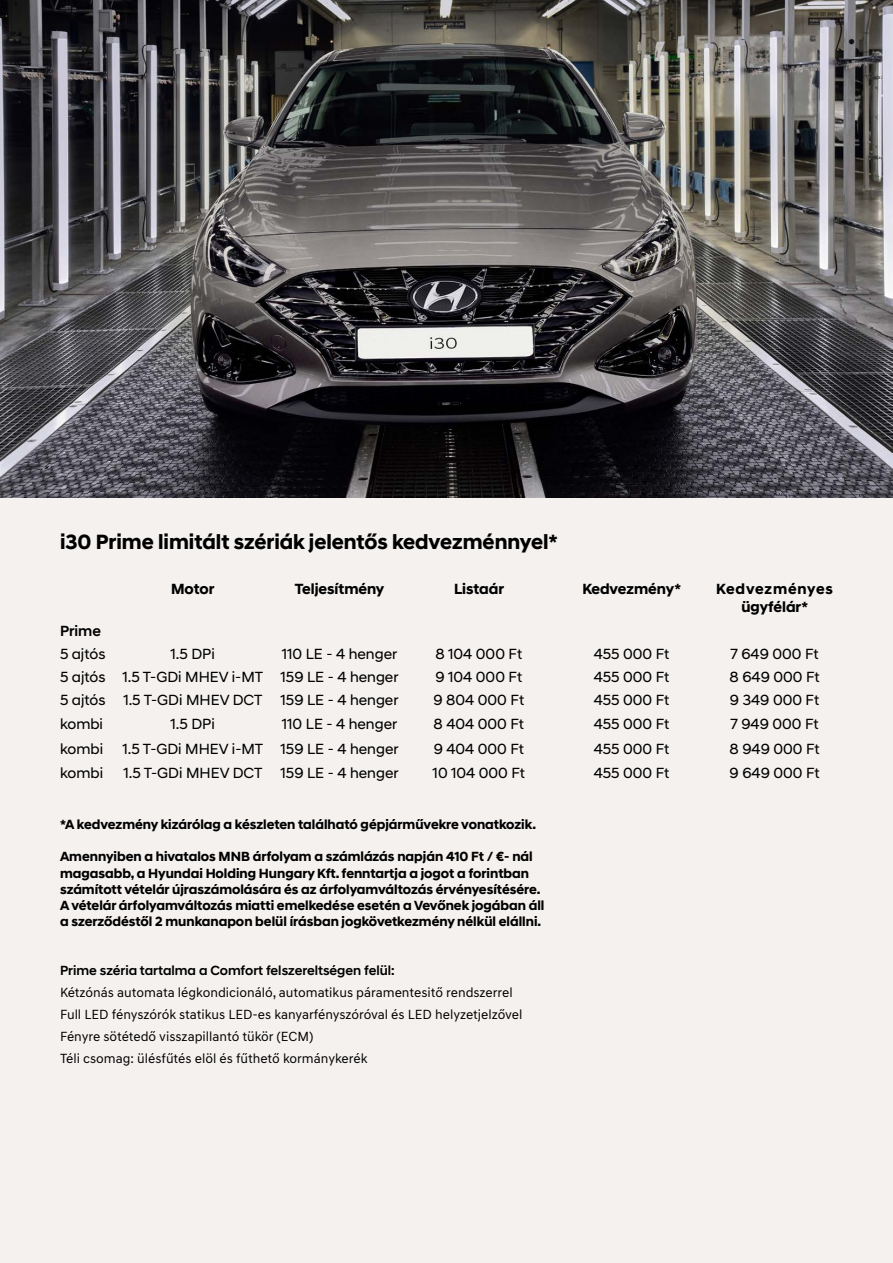
<style>
.page{position:relative;width:893px;height:1263px;background:#f4f1ef}
.page>*{position:absolute;margin:0;border:0;box-sizing:border-box;transform-origin:0 0}
.t1{font:700 21px "Hyundai Sans Head";color:#000}
.t2{font:15px "Hyundai Sans Head";color:#000}
.t3{font:700 15px "Hyundai Sans Head";color:#000}
.t4{font:700 15px/18px "Hyundai Sans Head";letter-spacing:.035em;color:#000;text-align:center}
.t5{font:500 15px "Hyundai Sans Head";color:#000}
.t6{font:700 13.5px/16.2px "Hyundai Sans Head";color:#000}
.t7{font:13.5px/22.2px "Hyundai Sans Text";color:#000}
.t8{font:500 13.5px "Hyundai Sans Head";color:#000}
</style>
<div class="page">
<img style="left:0;top:0;width:893px;height:497px">
<h1 class="t1" style="left:60px;top:529px;width:499px">i30 Prime limitált szériák jelentős kedvezménnyel*</h1>
<p class="t3" style="left:171px;top:580px;width:45px">Motor</p>
<p class="t3" style="left:295px;top:580px;width:91px">Teljesítmény</p>
<p class="t3" style="left:454px;top:580px;width:51px">Listaár</p>
<p class="t3" style="left:582px;top:580px;width:100px">Kedvezmény*</p>
<p class="t4" style="left:716px;top:580px;width:118px">Kedvezményes ügyfélár*</p>
<p class="t5" style="left:60px;top:622px;width:42px">Prime</p>
<p class="t2" style="left:60px;top:645px;width:47px">5 ajtós</p>
<p class="t2" style="left:171px;top:645px;width:46px">1.5 DPi</p>
<p class="t2" style="left:282px;top:645px;width:117px">110 LE - 4 henger</p>
<p class="t2" style="left:435px;top:645px;width:88px">8 104 000 Ft</p>
<p class="t2" style="left:594px;top:645px;width:77px">455 000 Ft</p>
<p class="t2" style="left:730px;top:645px;width:90px">7 649 000 Ft</p>
<p class="t2" style="left:60px;top:668px;width:340px">5 ajtós 1.5 T-GDi MHEV i-MT 159 LE - 4 henger</p>
<p class="t2" style="left:435px;top:668px;width:88px">9 104 000 Ft</p>
<p class="t2" style="left:594px;top:668px;width:77px">455 000 Ft</p>
<p class="t2" style="left:729px;top:668px;width:92px">8 649 000 Ft</p>
<p class="t2" style="left:60px;top:691px;width:340px">5 ajtós 1.5 T-GDi MHEV DCT 159 LE - 4 henger</p>
<p class="t2" style="left:434px;top:691px;width:92px">9 804 000 Ft</p>
<p class="t2" style="left:594px;top:691px;width:77px">455 000 Ft</p>
<p class="t2" style="left:730px;top:691px;width:91px">9 349 000 Ft</p>
<p class="t2" style="left:60px;top:715px;width:45px">kombi</p>
<p class="t2" style="left:171px;top:715px;width:46px">1.5 DPi</p>
<p class="t2" style="left:282px;top:715px;width:117px">110 LE - 4 henger</p>
<p class="t2" style="left:434px;top:715px;width:92px">8 404 000 Ft</p>
<p class="t2" style="left:594px;top:715px;width:77px">455 000 Ft</p>
<p class="t2" style="left:730px;top:715px;width:90px">7 949 000 Ft</p>
<p class="t2" style="left:60px;top:740px;width:45px">kombi</p>
<p class="t2" style="left:123px;top:740px;width:277px">1.5 T-GDi MHEV i-MT 159 LE - 4 henger</p>
<p class="t2" style="left:434px;top:740px;width:92px">9 404 000 Ft</p>
<p class="t2" style="left:594px;top:740px;width:77px">455 000 Ft</p>
<p class="t2" style="left:730px;top:740px;width:92px">8 949 000 Ft</p>
<p class="t2" style="left:60px;top:763px;width:45px">kombi</p>
<p class="t2" style="left:123px;top:763px;width:277px">1.5 T-GDi MHEV DCT 159 LE - 4 henger</p>
<p class="t2" style="left:433px;top:763px;width:94px">10 104 000 Ft</p>
<p class="t2" style="left:594px;top:763px;width:77px">455 000 Ft</p>
<p class="t2" style="left:730px;top:763px;width:92px">9 649 000 Ft</p>
<p class="t6" style="left:60px;top:816px;width:478px">*A kedvezmény kizárólag a készleten található gépjárművekre vonatkozik.</p>
<p class="t6" style="left:60px;top:849px;width:486px">Amennyiben a hivatalos MNB árfolyam a számlázás napján 410 Ft / €- nál magasabb, a Hyundai Holding Hungary Kft. fenntartja a jogot a forintban számított vételár újraszámolására és az árfolyamváltozás érvényesítésére.<br>A vételár árfolyamváltozás miatti emelkedése esetén a Vevőnek jogában áll a szerződéstől 2 munkanapon belül írásban jogkövetkezmény nélkül elállni.</p>
<p class="t8" style="left:60px;top:962px;width:336px">Prime széria tartalma a Comfort felszereltségen felül:</p>
<p class="t7" style="left:60px;top:981px;width:464px">Kétzónás automata légkondicionáló, automatikus páramentesitő rendszerrel Full LED fényszórók statikus LED-es kanyarfényszóróval és LED helyzetjelzővel Fényre sötétedő visszapillantó tükör (ECM)<br>Téli csomag: ülésfűtés elöl és fűthető kormánykerék</p>
</div>
